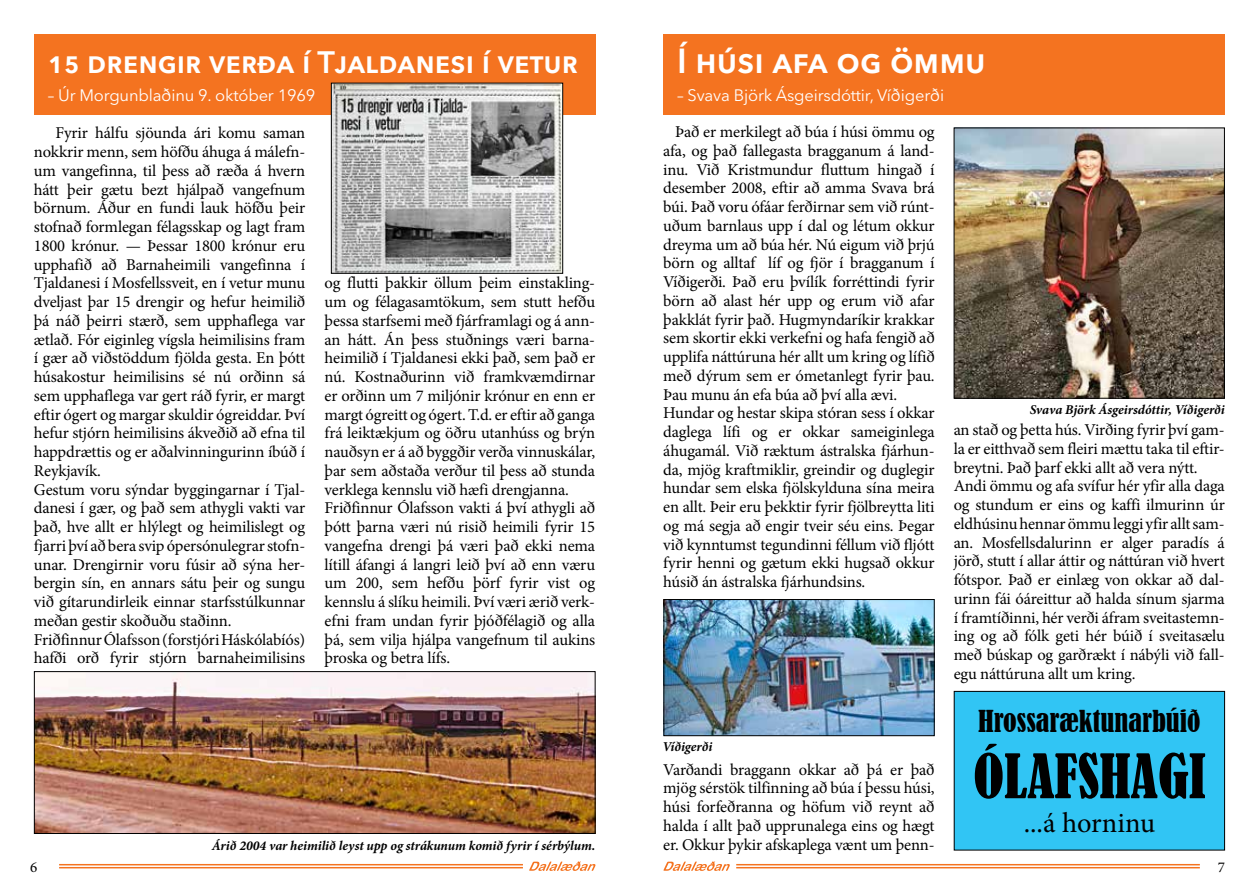
<style>
.page{position:relative;width:1259px;height:893px;background:#fff}
.page>*{position:absolute;margin:0;border:0;box-sizing:border-box;transform-origin:0 0}
.t1{font:condensed 57px "Bernard";color:#000}
.t2{font:600 34.5px "Avenir Next LT Pro";color:#fff}
.t3{font:600 30.75px "Avenir Next LT Pro";color:#fff}
.t4{font:condensed 28.35px "Bernard";color:#000}
.t5{font:28.35px "Minion Pro";color:#000}
.t6{font:16.5px/18.8px "Minion Pro";letter-spacing:-.01em;color:#000}
.t7{font:16.5px "Avenir Next LT Pro";letter-spacing:-.01em;color:#fff}
.t8{font:15px "Minion Pro";color:#000}
.t9{font:italic 700 13.5px "Minion Pro";letter-spacing:-.005em;color:#000}
</style>
<div class="page">
<hr style="left:59px;top:867px;width:464px;height:1px;background:#f47320">
<hr style="left:59px;top:864px;width:464px;height:1px;background:#f47320">
<hr style="left:736px;top:867px;width:463px;height:1px;background:#f47320">
<hr style="left:736px;top:864px;width:463px;height:1px;background:#f47320">
<svg style="left:529px;top:861px;width:66px;height:10px"></svg>
<svg style="left:663px;top:861px;width:67px;height:10px"></svg>
<div style="left:954px;top:691px;width:270px;height:159px;background:#31c5f4"></div>
<div style="left:954px;top:691px;width:271px;height:159px;border:1px solid #000"></div>
<div style="left:34px;top:34px;width:561px;height:81px;background:#f47320"></div>
<img style="left:333px;top:85px;width:228px;height:186px">
<div style="left:331px;top:83px;width:232px;height:190px;border:1px solid #000"></div>
<div style="left:663px;top:34px;width:562px;height:81px;background:#f47320"></div>
<img style="left:665px;top:601px;width:267px;height:133px">
<div style="left:663px;top:599px;width:271px;height:137px;border:1px solid #000"></div>
<img style="left:955px;top:130px;width:267px;height:267px">
<div style="left:953px;top:128px;width:271px;height:271px;border:1px solid #000"></div>
<img style="left:36px;top:673px;width:557px;height:159px">
<div style="left:34px;top:671px;width:561px;height:163px;border:1px solid #000"></div>
<h3 class="t3" style="left:48px;top:44px;width:532px">15 drengir verða í Tjaldanesi í vetur</h3>
<p class="t7" style="left:48px;top:85px;width:269px">– Úr Morgunblaðinu 9. október 1969</p>
<p class="t6" style="left:34px;top:124px;width:273px;text-indent:22px">Fyrir hálfu sjöunda ári komu saman nokkrir menn, sem höfðu áhuga á málefn&shy;um vangefinna, til þess að ræða á hvern hátt þeir gætu bezt hjálpað vangefnum börnum. Áður en fundi lauk höfðu þeir stofnað formlegan félagsskap og lagt fram 1800 krónur. — Þessar 1800 krónur eru upphafið að Barnaheimili vangefinna í Tjaldanesi í Mosfellssveit, en í vetur munu dveljast þar 15 drengir og hefur heimilið þá náð þeirri stærð, sem upphaflega var ætlað. Fór eiginleg vígsla heimilisins fram í gær að viðstöddum fjölda gesta. En þótt húsakostur heimilisins sé nú orðinn sá sem upphaflega var gert ráð fyrir, er margt eftir ógert og margar skuldir ógreiddar. Því hefur stjórn heimilisins ákveðið að efna til happdrættis og er aðalvinningurinn íbúð í Reykjavík.<br>Gestum voru sýndar byggingarnar í Tjal&shy;danesi í gær, og það sem athygli vakti var það, hve allt er hlýlegt og heimilislegt og fjarri því að bera svip ópersónulegrar stofn&shy;unar. Drengirnir voru fúsir að sýna her&shy;bergin sín, en annars sátu þeir og sungu við gítarundirleik einnar starfsstúlkunnar meðan gestir skoðuðu staðinn.<br>Friðfinnur Ólafsson (forstjóri Háskólabíós) hafði orð fyrir stjórn barnaheimilisins</p>
<p class="t6" style="left:325px;top:274px;width:272px">og flutti þakkir öllum þeim einstakling&shy;um og félagasamtökum, sem stutt hefðu þessa starfsemi með fjárframlagi og á ann&shy;an hátt. Án þess stuðnings væri barna&shy;heimilið í Tjaldanesi ekki það, sem það er nú. Kostnaðurinn við framkvæmdirnar er orðinn um 7 miljónir krónur en enn er margt ógreitt og ógert. T.d. er eftir að ganga frá leiktækjum og öðru utanhúss og brýn nauðsyn er á að byggðir verða vinnuskálar, þar sem aðstaða verður til þess að stunda verklega kennslu við hæfi drengjanna.<br>Friðfinnur Ólafsson vakti á því athygli að þótt þarna væri nú risið heimili fyrir 15 vangefna drengi þá væri það ekki nema lítill áfangi á langri leið því að enn væru um 200, sem hefðu þörf fyrir vist og kennslu á slíku heimili. Því væri ærið verk&shy;efni fram undan fyrir þjóðfélagið og alla þá, sem vilja hjálpa vangefnum til aukins þroska og betra lífs.</p>
<p class="t9" style="left:212px;top:836px;width:385px">Árið 2004 var heimilið leyst upp og strákunum komið fyrir í sérbýlum.</p>
<h2 class="t2" style="left:677px;top:40px;width:310px">Í húsi afa og ömmu</h2>
<p class="t7" style="left:677px;top:85px;width:268px">– Svava Björk Ásgeirsdóttir, Víðigerði</p>
<p class="t6" style="left:663px;top:123px;width:273px;text-indent:12px">Það er merkilegt að búa í húsi ömmu og afa, og það fallegasta bragganum á land&shy;inu. Við Kristmundur fluttum hingað í desember 2008, eftir að amma Svava brá búi. Það voru ófáar ferðirnar sem við rúnt&shy;uðum barnlaus upp í dal og létum okkur dreyma um að búa hér. Nú eigum við þrjú börn og alltaf líf og fjör í bragganum í Víðigerði. Það eru þvílík forréttindi fyrir börn að alast hér upp og erum við afar þakklát fyrir það. Hugmyndaríkir krakkar sem skortir ekki verkefni og hafa fengið að upplifa náttúruna hér allt um kring og lífið með dýrum sem er ómetanlegt fyrir þau.<br>Þau munu án efa búa að því alla ævi.<br>Hundar og hestar skipa stóran sess í okkar daglega lífi og er okkar sameiginlega áhugamál. Við ræktum ástralska fjárhun&shy;da, mjög kraftmiklir, greindir og duglegir hundar sem elska fjölskylduna sína meira en allt. Þeir eru þekktir fyrir fjölbreytta liti og má segja að engir tveir séu eins. Þegar við kynntumst tegundinni féllum við fljótt fyrir henni og gætum ekki hugsað okkur húsið án ástralska fjárhundsins.</p>
<p class="t9" style="left:1029px;top:400px;width:197px">Svava Björk Ásgeirsdóttir, Víðigerði</p>
<p class="t6" style="left:953px;top:421px;width:273px">an stað og þetta hús. Virðing fyrir því gam&shy;la er eitthvað sem fleiri mættu taka til eftir&shy;breytni. Það þarf ekki allt að vera nýtt.<br>Andi ömmu og afa svífur hér yfir alla daga og stundum er eins og kaffi ilmurinn úr eldhúsinu hennar ömmu leggi yfir allt sam&shy;an. Mosfellsdalurinn er alger paradís á jörð, stutt í allar áttir og náttúran við hvert fótspor. Það er einlæg von okkar að dal&shy;urinn fái óáreittur að halda sínum sjarma í framtíðinni, hér verði áfram sveitastemn&shy;ing og að fólk geti hér búið í sveitasælu með búskap og garðrækt í nábýli við fall&shy;egu náttúruna allt um kring.</p>
<p class="t9" style="left:662px;top:737px;width:51px">Víðigerði</p>
<p class="t6" style="left:663px;top:760px;width:273px;text-align:justify">Varðandi braggann okkar að þá er það mjög sérstök tilfinning að búa í þessu húsi, húsi forfeðranna og höfum við reynt að halda í allt það upprunalega eins og hægt er. Okkur þykir afskaplega vænt um þenn-</p>
<h3 class="t4" style="left:978px;top:705px;width:224px">Hrossaræktunarbúið</h3>
<h1 class="t1" style="left:973px;top:743px;width:234px">ÓLAFSHAGI</h1>
<h3 class="t5" style="left:1023px;top:804px;width:133px">...á horninu</h3>
<p class="t8" style="left:30px;top:857px;width:9px">6</p>
<p class="t8" style="left:1217px;top:857px;width:9px">7</p>
</div>
